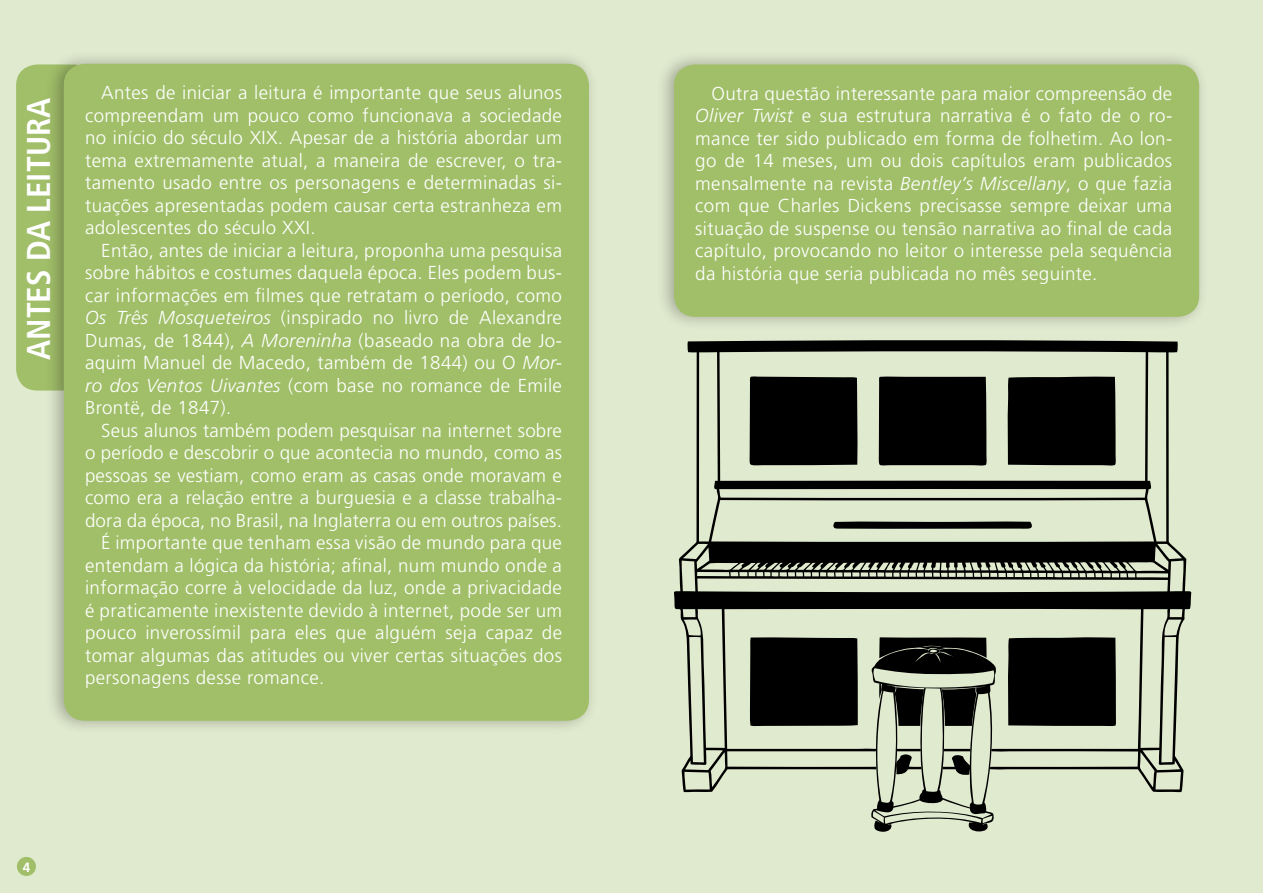
<style>
.page{position:relative;width:1263px;height:893px;background:#e0eace}
.page>*{position:absolute;margin:0;border:0;box-sizing:border-box;transform-origin:0 0}
.T_I_T_U_L_O_-_latera{font:700 condensed 33px "Frutiger LT Std";color:#fff}
.t1{font:300 18.75px/22.5px "Frutiger LT Std";letter-spacing:.02em;color:#fff;text-align:justify}
.t2{font:700 13.5px "Frutiger LT Std";color:#fff}
.s1{font-style:italic}
</style>
<div class="page">
<div style="left:17px;top:857px;width:19px;height:19px;background:#a0bf68;border-radius:50%"></div>
<svg style="left:674px;top:340px;width:517px;height:452px"></svg>
<div style="left:749px;top:376px;width:109px;height:90px;background:#000"></div>
<div style="left:878px;top:376px;width:109px;height:90px;background:#000"></div>
<div style="left:1007px;top:376px;width:109px;height:90px;background:#000"></div>
<svg style="left:833px;top:521px;width:199px;height:8px;background:#1e201c"></svg>
<div style="left:750px;top:637px;width:108px;height:89px;background:#000"></div>
<div style="left:1008px;top:637px;width:108px;height:89px;background:#000"></div>
<svg style="left:871px;top:637px;width:125px;height:195px"></svg>
<div style="left:16px;top:64px;width:78px;height:326px;background:#a0bf68;border-radius:21px"></div>
<div style="left:45px;top:49px;width:554px;height:686px;background:#231f20;opacity:.33"></div>
<div style="left:64px;top:64px;width:525px;height:657px;background:#a0bf68;border-radius:21px"></div>
<div style="left:655px;top:50px;width:554px;height:281px;background:#231f20;opacity:.33"></div>
<div style="left:674px;top:64px;width:525px;height:253px;background:#a0bf68;border-radius:21px"></div>
<p class="T_I_T_U_L_O_-_latera" style="left:19px;top:360px;width:264px;rotate:-90deg">ANTES DA LEITURA</p>
<p class="t1" style="left:85px;top:82px;width:478px;text-indent:16px">Antes de iniciar a leitura é importante que seus alunos compreendam um pouco como funcionava a sociedade no início do século XIX. Apesar de a história abordar um tema extremamente atual, a maneira de escrever, o tra‑ tamento usado entre os personagens e determinadas si‑ tuações apresentadas podem causar certa estranheza em adolescentes do século XXI.</p>
<p class="t1" style="left:85px;top:239px;width:478px;text-indent:16px">Então, antes de iniciar a leitura, proponha uma pesquisa sobre hábitos e costumes daquela época. Eles podem bus‑ car informações em filmes que retratam o período, como <span class="s1">Os Três Mosqueteiros</span> (inspirado no livro de Alexandre Dumas, de 1844), <span class="s1">A Moreninha</span> (baseado na obra de Jo‑ aquim Manuel de Macedo, também de 1844) ou O <span class="s1">Mor&shy;ro dos Ventos Uivantes</span> (com base no romance de Emile Brontë, de 1847).</p>
<p class="t1" style="left:85px;top:419px;width:478px;text-indent:16px">Seus alunos também podem pesquisar na internet sobre o período e descobrir o que acontecia no mundo, como as pessoas se vestiam, como eram as casas onde moravam e como era a relação entre a burguesia e a classe trabalha‑ dora da época, no Brasil, na Inglaterra ou em outros países.</p>
<p class="t1" style="left:85px;top:532px;width:478px;text-indent:16px">É importante que tenham essa visão de mundo para que entendam a lógica da história; afinal, num mundo onde a informação corre à velocidade da luz, onde a privacidade é praticamente inexistente devido à internet, pode ser um pouco inverossímil para eles que alguém seja capaz de tomar algumas das atitudes ou viver certas situações dos personagens desse romance.</p>
<p class="t2" style="left:23px;top:859px;width:9px">4</p>
<p class="t1" style="left:695px;top:82px;width:478px;text-indent:16px">Outra questão interessante para maior compreensão de <span class="s1">Oliver Twist</span> e sua estrutura narrativa é o fato de o ro‑ mance ter sido publicado em forma de folhetim. Ao lon‑ go de 14 meses, um ou dois capítulos eram publicados mensalmente na revista <span class="s1">Bentley’s Miscellany</span>, o que fazia com que Charles Dickens precisasse sempre deixar uma situação de suspense ou tensão narrativa ao final de cada capítulo, provocando no leitor o interesse pela sequência da história que seria publicada no mês seguinte.</p>
</div>
